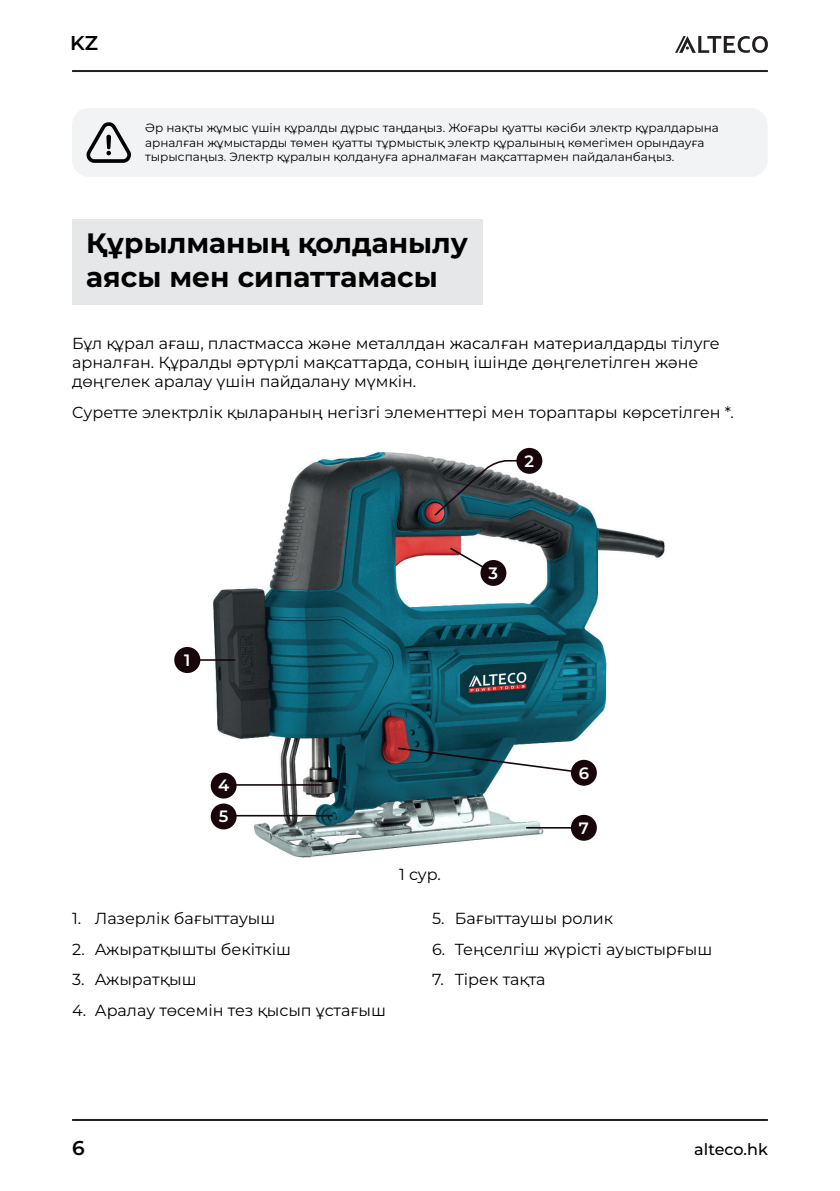
<style>
.page{position:relative;width:840px;height:1191px;background:#fff}
.page>*{position:absolute;margin:0;border:0;box-sizing:border-box;transform-origin:0 0}
.t1{font:700 28px/33.6px "Montserrat";color:#000}
.t2{font:600 20px "Montserrat";color:#000}
.t3{font:600 16.4px "Montserrat";color:#fff}
.t4{font:16px/19.2px "Montserrat";color:#000}
.t5{font:500 16px "Montserrat";color:#000}
.t6{font:12px/14.4px "Montserrat";color:#000}
</style>
<div class="page">
<hr style="left:72px;top:1119px;width:695px;height:2px;background:#231f20">
<hr style="left:72px;top:70px;width:695px;height:2px;background:#231f20">
<svg style="left:675px;top:36px;width:92px;height:17px"></svg>
<div style="left:72px;top:108px;width:695px;height:69px;background:#f2f3f4;border-radius:17px"></div>
<svg style="left:86px;top:122px;width:45px;height:41px"></svg>
<div style="left:72px;top:219px;width:410px;height:86px;background:#e6e7e9"></div>
<img style="left:213px;top:452px;width:452px;height:405px">
<svg style="left:432px;top:459px;width:96px;height:58px;background:#526065"></svg>
<div style="left:516px;top:448px;width:26px;height:26px;background:#18060b;border-radius:50%"></div>
<div style="left:480px;top:560px;width:26px;height:26px;background:#18060b;border-radius:50%"></div>
<svg style="left:396px;top:746px;width:189px;height:28px"></svg>
<div style="left:570px;top:760px;width:26px;height:25px;background:#18060b;border-radius:50%"></div>
<hr style="left:526px;top:827px;width:63px;height:1px;background:#17050b">
<hr style="left:223px;top:815px;width:110px;height:1px;background:#17050b">
<div style="left:570px;top:815px;width:26px;height:25px;background:#18060b;border-radius:50%"></div>
<hr style="left:213px;top:784px;width:109px;height:1px;background:#17050b">
<hr style="left:187px;top:659px;width:48px;height:2px;background:#17050b">
<svg style="left:448px;top:546px;width:46px;height:28px"></svg>
<div style="left:210px;top:772px;width:26px;height:26px;background:#18060b;border-radius:50%"></div>
<div style="left:210px;top:803px;width:26px;height:26px;background:#18060b;border-radius:50%"></div>
<div style="left:174px;top:647px;width:26px;height:26px;background:#18060b;border-radius:50%"></div>
<p class="t2" style="left:70px;top:30px;width:29px">KZ</p>
<p class="t6" style="left:145px;top:121px;width:575px">Әр нақты жұмыс үшін құралды дұрыс таңдаңыз. Жоғары қуатты кәсіби электр құралдарына арналған жұмыстарды төмен қуатты тұрмыстық электр құралының көмегімен орындауға тырыспаңыз. Электр құралын қолдануға арналмаған мақсаттармен пайдаланбаңыз.</p>
<p class="t1" style="left:86px;top:226px;width:383px">Құрылманың қолданылу аясы мен сипаттамасы</p>
<p class="t4" style="left:72px;top:333px;width:648px">Бұл құрал ағаш, пластмасса және металлдан жасалған материалдарды тілуге арналған. Құралды әртүрлі мақсаттарда, соның ішінде дөңгелетілген және дөңгелек аралау үшін пайдалану мүмкін.</p>
<p class="t4" style="left:72px;top:402px;width:663px">Cуретте электрлік қылараның негізгі элементтері мен тораптары көрсетілген *.</p>
<p class="t3" style="left:184px;top:649px;width:8px">1</p>
<p class="t3" style="left:524px;top:450px;width:11px">2</p>
<p class="t3" style="left:488px;top:562px;width:11px">3</p>
<p class="t3" style="left:218px;top:774px;width:13px">4</p>
<p class="t3" style="left:219px;top:805px;width:11px">5</p>
<p class="t4" style="left:72px;top:908px;width:205px">1. Лазерлік бағыттауыш</p>
<p class="t4" style="left:72px;top:939px;width:220px">2. Ажыратқышты бекіткіш</p>
<p class="t4" style="left:72px;top:969px;width:126px">3. Ажыратқыш</p>
<p class="t4" style="left:72px;top:1000px;width:315px">4. Аралау төсемін тез қысып ұстағыш</p>
<p class="t3" style="left:578px;top:762px;width:12px">6</p>
<p class="t4" style="left:399px;top:864px;width:43px">1 сур.</p>
<p class="t3" style="left:578px;top:817px;width:11px">7</p>
<p class="t4" style="left:432px;top:908px;width:182px">5. Бағыттаушы ролик</p>
<p class="t4" style="left:432px;top:939px;width:282px">6. Теңселгіш жүрісті ауыстырғыш</p>
<p class="t4" style="left:432px;top:969px;width:115px">7. Тірек тақта</p>
<p class="t2" style="left:72px;top:1134px;width:14px">6</p>
<p class="t5" style="left:693px;top:1138px;width:75px">alteco.hk</p>
</div>
